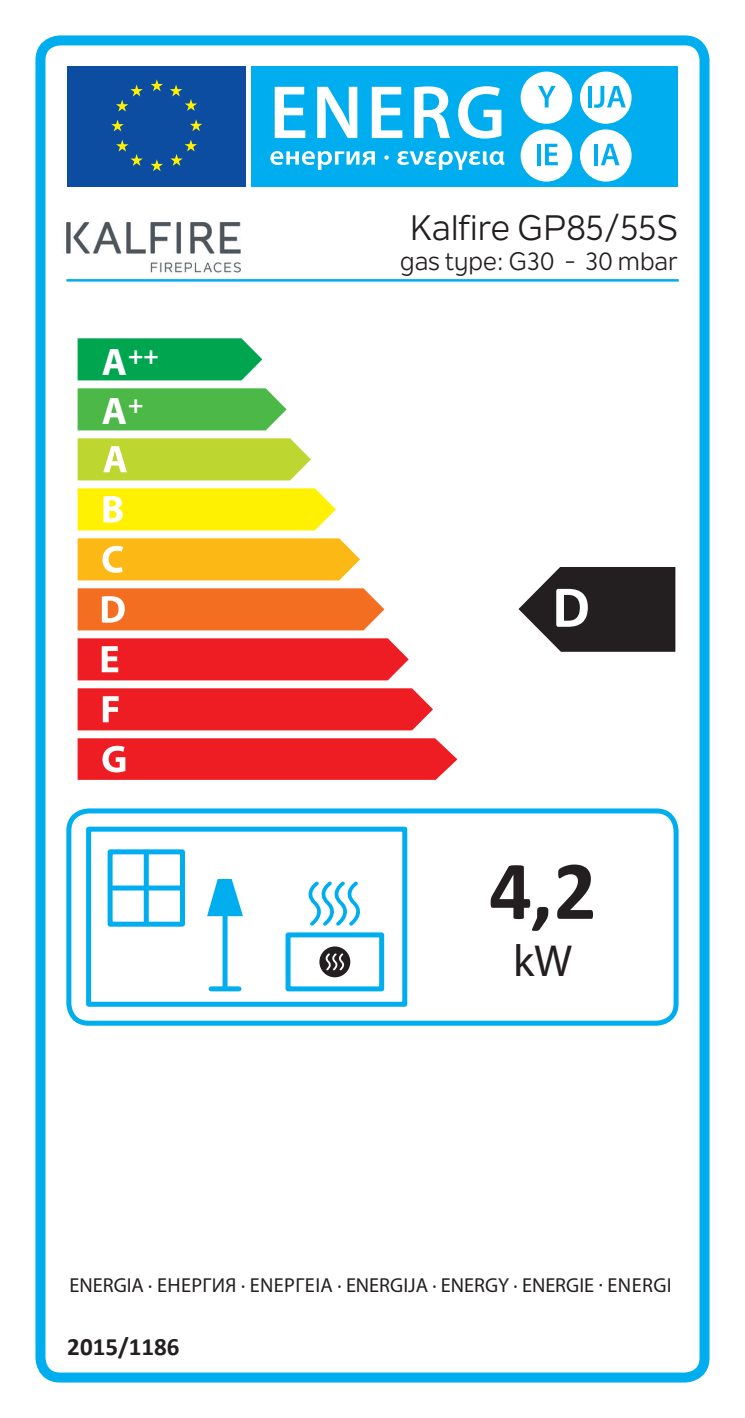
<style>
.page{position:relative;width:745px;height:1418px;background:#fff}
.page>*{position:absolute;margin:0;border:0;box-sizing:border-box;transform-origin:0 0}
.t1{font:700 84.5px "Calibri";color:#231f20}
.t2{font:700 60px "Calibri";color:#fff}
.t3{font:700 45px "Calibri";color:#fff}
.t4{font:45px "Myriad Pro";color:#231f20}
.t5{font:700 38.5px "Myriad Pro";color:#fff}
.t6{font:35px "Nolan Next";color:#231f20}
.t7{font:700 25.75px "Myriad Pro";color:#fff}
.t8{font:25px "Nolan Next";color:#231f20}
.t9{font:700 25px "Calibri";color:#231f20}
.t10{font:20.25px "Myriad Pro";letter-spacing:.005em;color:#231f20}
.s1{font-size:38.5px}
</style>
<div class="page">
<div style="left:35px;top:35px;width:674px;height:1347px;border:10px solid #00aeef;border-radius:20px"></div>
<div style="left:67px;top:66px;width:178px;height:120px;background:#0d4da1"></div>
<div style="left:251px;top:66px;width:426px;height:120px;background:#00aeef"></div>
<svg style="left:170px;top:85px;width:27px;height:26px"></svg>
<svg style="left:151px;top:79px;width:12px;height:12px"></svg>
<svg style="left:116px;top:85px;width:27px;height:27px"></svg>
<svg style="left:111px;top:120px;width:13px;height:11px"></svg>
<svg style="left:116px;top:140px;width:27px;height:26px"></svg>
<svg style="left:151px;top:159px;width:12px;height:12px"></svg>
<svg style="left:170px;top:140px;width:27px;height:26px"></svg>
<svg style="left:190px;top:119px;width:12px;height:12px"></svg>
<svg style="left:274px;top:87px;width:31px;height:51px"></svg>
<svg style="left:317px;top:87px;width:40px;height:51px"></svg>
<svg style="left:371px;top:87px;width:31px;height:51px"></svg>
<svg style="left:414px;top:86px;width:36px;height:52px"></svg>
<svg style="left:458px;top:86px;width:43px;height:53px"></svg>
<svg style="left:270px;top:151px;width:105px;height:19px"></svg>
<svg style="left:384px;top:155px;width:4px;height:5px"></svg>
<svg style="left:397px;top:151px;width:107px;height:19px"></svg>
<div style="left:520px;top:72px;width:52px;height:52px;background:#fff;border-radius:50%"></div>
<svg style="left:538px;top:86px;width:17px;height:21px"></svg>
<div style="left:579px;top:72px;width:52px;height:52px;background:#fff;border-radius:50%"></div>
<div style="left:520px;top:129px;width:52px;height:53px;background:#fff;border-radius:50%"></div>
<svg style="left:537px;top:144px;width:3px;height:21px"></svg>
<svg style="left:545px;top:144px;width:12px;height:21px"></svg>
<div style="left:579px;top:129px;width:52px;height:53px;background:#fff;border-radius:50%"></div>
<svg style="left:588px;top:86px;width:3px;height:21px"></svg>
<svg style="left:594px;top:86px;width:31px;height:22px"></svg>
<svg style="left:594px;top:144px;width:3px;height:21px"></svg>
<svg style="left:601px;top:144px;width:18px;height:21px"></svg>
<hr style="left:66px;top:279px;width:612px;height:2px;background:#00aeef">
<svg style="left:518px;top:567px;width:157px;height:84px;background:#403c3d"></svg>
<div style="left:66px;top:808px;width:612px;height:217px;border:5px solid #00aeef;border-radius:20px"></div>
<div style="left:78px;top:388px;width:208px;height:42px;background:#4cb848"></div>
<svg style="left:78px;top:338px;width:184px;height:42px;background:#0faa59"></svg>
<svg style="left:78px;top:438px;width:233px;height:42px;background:#c3d941"></svg>
<svg style="left:78px;top:488px;width:257px;height:42px;background:#fff214"></svg>
<svg style="left:78px;top:538px;width:282px;height:42px;background:#fcbc22"></svg>
<svg style="left:78px;top:588px;width:306px;height:42px;background:#f3772f"></svg>
<svg style="left:78px;top:638px;width:330px;height:42px;background:#ee292f"></svg>
<svg style="left:78px;top:688px;width:354px;height:42px;background:#ee272d"></svg>
<svg style="left:78px;top:738px;width:379px;height:41px;background:#ee292f"></svg>
<div style="left:107px;top:849px;width:78px;height:77px;border:5px solid #00aeef"></div>
<div style="left:144px;top:852px;width:5px;height:70px;background:#00aeef"></div>
<div style="left:113px;top:885px;width:67px;height:5px;background:#00aeef"></div>
<div style="left:211px;top:986px;width:28px;height:5px;background:#00aeef"></div>
<div style="left:222px;top:916px;width:5px;height:70px;background:#00aeef"></div>
<svg style="left:207px;top:879px;width:36px;height:37px"></svg>
<div style="left:285px;top:932px;width:99px;height:59px;border:5px solid #00aeef"></div>
<div style="left:86px;top:826px;width:321px;height:180px;border:5px solid #00aeef"></div>
<svg style="left:308px;top:881px;width:52px;height:45px"></svg>
<div style="left:319px;top:946px;width:31px;height:31px;background:#231f20;border-radius:50%"></div>
<svg style="left:325px;top:952px;width:23px;height:19px"></svg>
<img style="left:66px;top:221px;width:175px;height:52px">
<p class="t3" style="left:100px;top:333px;width:42px">A<sup>+</sup></p>
<p class="t3" style="left:100px;top:389px;width:29px">A</p>
<p class="t7" style="left:102px;top:338px;width:58px"><span class="s1">A</span>++</p>
<p class="t5" style="left:102px;top:386px;width:43px">A<sup>+</sup></p>
<p class="t6" style="left:409px;top:206px;width:269px">Kalfire GP85/55S</p>
<p class="t8" style="left:400px;top:246px;width:279px">gas type: G30 - 30 mbar</p>
<p class="t2" style="left:551px;top:569px;width:39px">D</p>
<p class="t1" style="left:489px;top:838px;width:109px">4,2</p>
<p class="t4" style="left:513px;top:933px;width:61px">kW</p>
<p class="t10" style="left:69px;top:1272px;width:603px">ENERGIA · ЕНЕРГИЯ · ΕΝΕΡΓΕΙΑ · ENERGIJA · ENERGY · ENERGIE · ENERGI</p>
<p class="t9" style="left:67px;top:1330px;width:114px">2015/1186</p>
</div>
